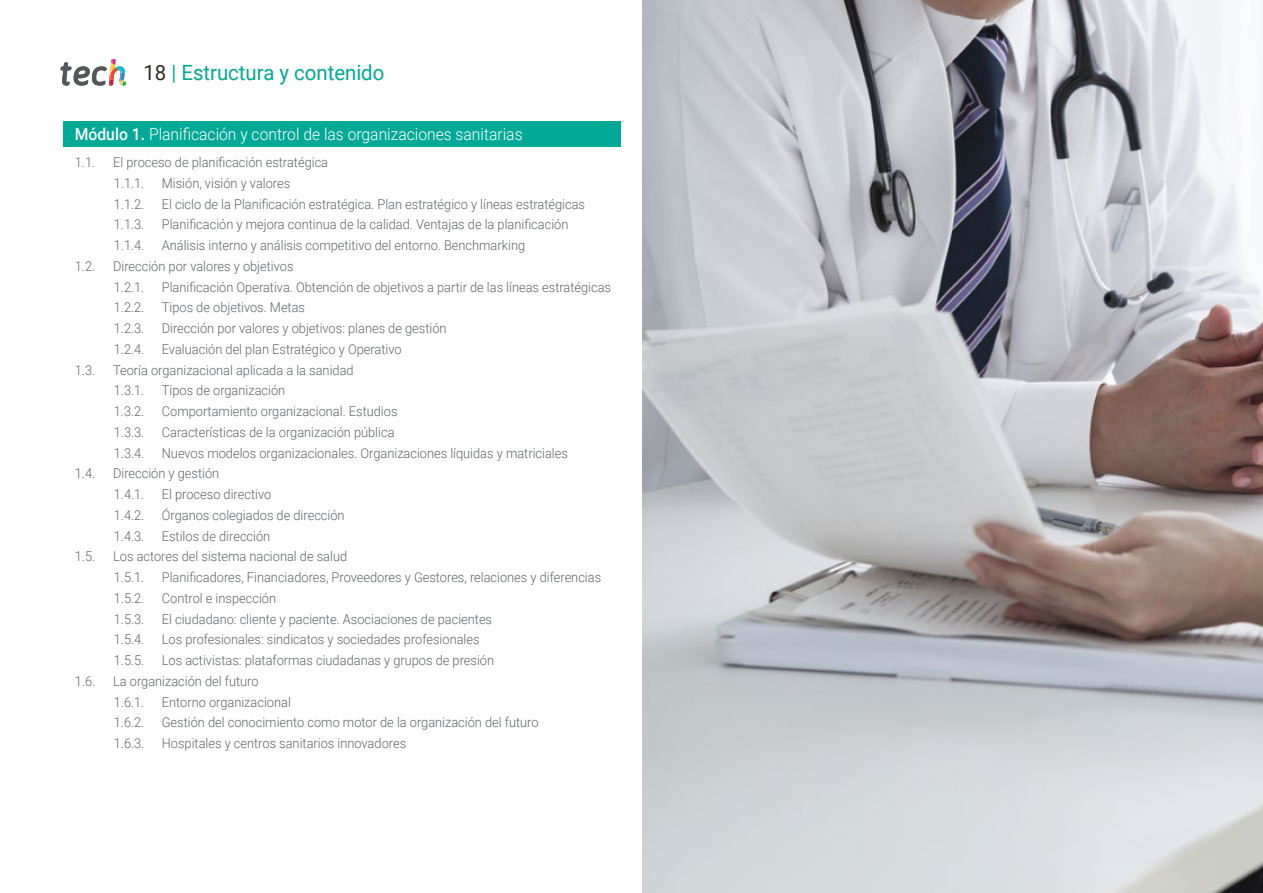
<style>
.page{position:relative;width:1263px;height:893px;background:#fff}
.page>*{position:absolute;margin:0;border:0;box-sizing:border-box;transform-origin:0 0}
.t1{font:21px "Roboto";color:#00a996}
.t2{font:300 16.5px "Roboto";color:#fff;scale:.95 1}
.t3{font:300 13.5px/20.7px "Roboto";color:#61646a;scale:.95 1}
.s1{color:#312e20}
.s2{font-weight:500}
</style>
<div class="page">
<div style="left:64px;top:121px;width:557px;height:25px;background:#00a996"></div>
<img style="left:642px;top:0;width:621px;height:893px">
<svg style="left:61px;top:59px;width:65px;height:27px"></svg>
<h1 class="t1" style="left:144px;top:57px;width:242px"><span class="s1">18</span> | Estructura y contenido</h1>
<p class="t2" style="left:75px;top:123px;width:473px"><span class="s2">Módulo 1.</span> Planificación y control de las organizaciones sanitarias</p>
<p class="t3" style="left:75px;top:151px;width:23px">1.1.</p>
<p class="t3" style="left:113px;top:151px;width:228px">El proceso de planificación estratégica<br>1.1.1.</p>
<p class="t3" style="left:162px;top:172px;width:137px">Misión, visión y valores</p>
<p class="t3" style="left:114px;top:193px;width:34px">1.1.2.</p>
<p class="t3" style="left:162px;top:193px;width:447px">El ciclo de la Planificación estratégica. Plan estratégico y líneas estratégicas</p>
<p class="t3" style="left:114px;top:214px;width:34px">1.1.3.</p>
<p class="t3" style="left:162px;top:214px;width:429px">Planificación y mejora continua de la calidad. Ventajas de la planificación</p>
<p class="t3" style="left:114px;top:234px;width:34px">1.1.4.</p>
<p class="t3" style="left:162px;top:234px;width:384px">Análisis interno y análisis competitivo del entorno. Benchmarking</p>
<p class="t3" style="left:75px;top:255px;width:23px">1.2.</p>
<p class="t3" style="left:113px;top:255px;width:191px">Dirección por valores y objetivos<br>1.2.1.</p>
<p class="t3" style="left:162px;top:276px;width:474px">Planificación Operativa. Obtención de objetivos a partir de las líneas estratégicas</p>
<p class="t3" style="left:114px;top:297px;width:34px">1.2.2.</p>
<p class="t3" style="left:162px;top:297px;width:152px">Tipos de objetivos. Metas</p>
<p class="t3" style="left:114px;top:317px;width:34px">1.2.3.</p>
<p class="t3" style="left:162px;top:317px;width:301px">Dirección por valores y objetivos: planes de gestión</p>
<p class="t3" style="left:114px;top:338px;width:34px">1.2.4.</p>
<p class="t3" style="left:162px;top:338px;width:254px">Evaluación del plan Estratégico y Operativo</p>
<p class="t3" style="left:75px;top:359px;width:23px">1.3.</p>
<p class="t3" style="left:113px;top:359px;width:255px">Teoría organizacional aplicada a la sanidad<br>1.3.1.</p>
<p class="t3" style="left:162px;top:380px;width:131px">Tipos de organización</p>
<p class="t3" style="left:114px;top:400px;width:34px">1.3.2.</p>
<p class="t3" style="left:162px;top:400px;width:250px">Comportamiento organizacional. Estudios</p>
<p class="t3" style="left:114px;top:421px;width:34px">1.3.3.</p>
<p class="t3" style="left:162px;top:421px;width:246px">Características de la organización pública</p>
<p class="t3" style="left:114px;top:442px;width:34px">1.3.4.</p>
<p class="t3" style="left:162px;top:442px;width:429px">Nuevos modelos organizacionales. Organizaciones líquidas y matriciales</p>
<p class="t3" style="left:75px;top:463px;width:23px">1.4.</p>
<p class="t3" style="left:113px;top:463px;width:113px">Dirección y gestión<br>1.4.1.</p>
<p class="t3" style="left:162px;top:483px;width:117px">El proceso directivo</p>
<p class="t3" style="left:114px;top:504px;width:34px">1.4.2.</p>
<p class="t3" style="left:162px;top:504px;width:194px">Órganos colegiados de dirección</p>
<p class="t3" style="left:114px;top:525px;width:34px">1.4.3.</p>
<p class="t3" style="left:162px;top:525px;width:116px">Estilos de dirección</p>
<p class="t3" style="left:75px;top:546px;width:23px">1.5.</p>
<p class="t3" style="left:113px;top:546px;width:248px">Los actores del sistema nacional de salud<br>1.5.1.</p>
<p class="t3" style="left:162px;top:566px;width:464px">Planificadores, Financiadores, Proveedores y Gestores, relaciones y diferencias</p>
<p class="t3" style="left:114px;top:587px;width:34px">1.5.2.</p>
<p class="t3" style="left:162px;top:587px;width:122px">Control e inspección</p>
<p class="t3" style="left:114px;top:608px;width:34px">1.5.3.</p>
<p class="t3" style="left:162px;top:608px;width:349px">El ciudadano: cliente y paciente. Asociaciones de pacientes</p>
<p class="t3" style="left:114px;top:629px;width:34px">1.5.4.</p>
<p class="t3" style="left:162px;top:629px;width:336px">Los profesionales: sindicatos y sociedades profesionales</p>
<p class="t3" style="left:114px;top:649px;width:34px">1.5.5.</p>
<p class="t3" style="left:162px;top:649px;width:351px">Los activistas: plataformas ciudadanas y grupos de presión</p>
<p class="t3" style="left:75px;top:670px;width:23px">1.6.</p>
<p class="t3" style="left:113px;top:670px;width:155px">La organización del futuro<br>1.6.1.</p>
<p class="t3" style="left:162px;top:691px;width:137px">Entorno organizacional</p>
<p class="t3" style="left:114px;top:712px;width:34px">1.6.2.</p>
<p class="t3" style="left:162px;top:712px;width:398px">Gestión del conocimiento como motor de la organización del futuro</p>
<p class="t3" style="left:114px;top:732px;width:34px">1.6.3.</p>
<p class="t3" style="left:162px;top:732px;width:259px">Hospitales y centros sanitarios innovadores</p>
</div>
